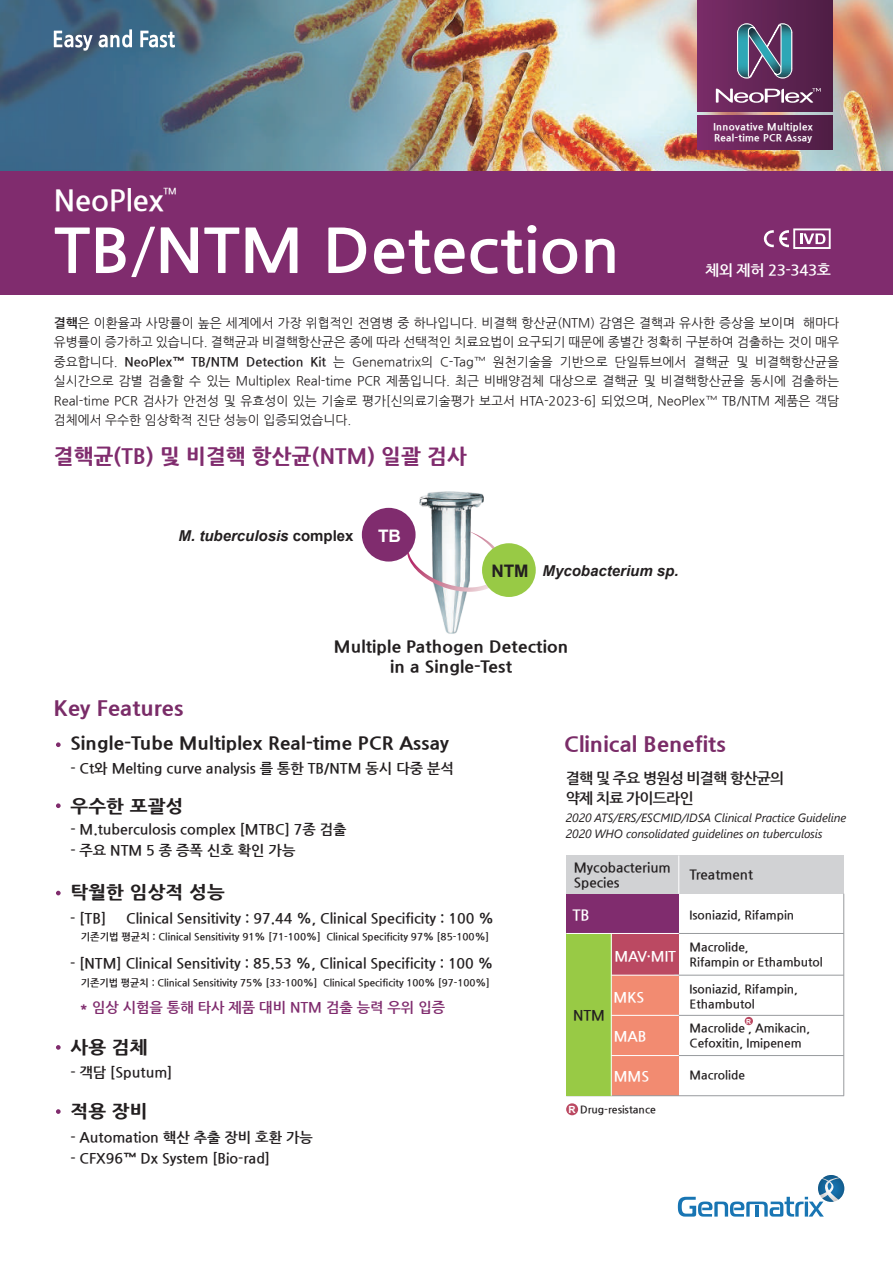
<style>
.page{position:relative;width:893px;height:1263px;background:#fff}
.page>*{position:absolute;margin:0;border:0;box-sizing:border-box;transform-origin:0 0}
.t1{font:700 60.3px "Nanum Gothic";color:#fff;scale:1.1 1}
.t2{font:700 29.25px "Nanum Gothic";color:#fff}
.t3{font:800 21px "Nanum Gothic";letter-spacing:.005em;color:#7a2c68;scale:1.05 1}
.t4{font:800 21px "Nanum Gothic";letter-spacing:.01em;color:#802c6e}
.t5{font:800 18px "Nanum Gothic";letter-spacing:.01em;color:#231f20;scale:1.05 1}
.t6{font:700 17.25px "Arial";color:#231f20}
.t7{font:700 17.25px "Arial";color:#fff}
.t8{font:800 16.5px/20px "Nanum Gothic";letter-spacing:.01em;color:#231f20;text-align:center;scale:1.05 1}
.t9{font:italic 700 15px "Arial";color:#231f20}
.t10{font:700 15px/19.5px "Nanum Gothic";letter-spacing:-.05em;color:#231f20}
.t11{font:700 15px "Nanum Gothic";letter-spacing:-.025em;color:#fff}
.t12{font:700 14.25px "Nanum Gothic";color:#231f20}
.t13{font:700 14.25px "Nanum Gothic";color:#802c6e}
.t14{font:700 14.25px "Nanum Gothic";color:#fff}
.t15{font:700 13.5px/15px "Nanum Gothic";color:#231f20}
.t16{font:12.75px/19.5px "Nanum Gothic";color:#231f20;text-align:justify}
.t17{font:700 12px/15px "Nanum Gothic";color:#231f20}
.t18{font:italic 12px/16.5px "Segoe UI";letter-spacing:-.01em;color:#231f20}
.t19{font:700 10.5px "Nanum Gothic";color:#231f20}
.t20{font:700 10.05px "Nanum Gothic";color:#231f20}
.t21{font:700 9.9px "Nanum Gothic";color:#231f20}
.t22{font:800 9.9px/10.5px "Nanum Gothic";letter-spacing:.04em;color:#fff}
.t23{font:700 8.85px "Nanum Gothic";color:#fff}
.t24{font:700 6.9px "Arial";color:#fff}
.s1{font-weight:400}
.s2{font-weight:700}
.s3{font-style:normal}
.s4{font-family:"Arial";font-size:9.9px;color:#fff}
</style>
<div class="page">
<img style="left:0;top:0;width:893px;height:171px">
<div style="left:697px;top:115px;width:135px;height:34px;background:linear-gradient(to right,#7e2d6c,#4d1d43)"></div>
<div style="left:697px;top:0;width:135px;height:111px;background:linear-gradient(to right,#792d68,#4e1e45)"></div>
<svg style="left:737px;top:24px;width:55px;height:54px"></svg>
<svg style="left:716px;top:88px;width:105px;height:15px"></svg>
<svg style="left:54px;top:31px;width:39px;height:20px"></svg>
<svg style="left:99px;top:29px;width:33px;height:18px"></svg>
<svg style="left:140px;top:31px;width:35px;height:17px"></svg>
<div style="left:0;top:171px;width:893px;height:124px;background:#802c6e"></div>
<svg style="left:678px;top:1175px;width:166px;height:41px"></svg>
<svg style="left:764px;top:228px;width:67px;height:21px"></svg>
<img style="left:419px;top:492px;width:65px;height:142px">
<svg style="left:407px;top:531px;width:97px;height:61px"></svg>
<div style="left:482px;top:543px;width:54px;height:54px;background:#98ca45;border-radius:50%"></div>
<div style="left:362px;top:508px;width:54px;height:53px;background:#802c6e;border-radius:50%"></div>
<svg style="left:56px;top:742px;width:5px;height:5px"></svg>
<svg style="left:56px;top:803px;width:5px;height:5px"></svg>
<svg style="left:56px;top:891px;width:5px;height:4px"></svg>
<svg style="left:56px;top:1045px;width:5px;height:5px"></svg>
<svg style="left:56px;top:1109px;width:5px;height:5px"></svg>
<div style="left:601px;top:925px;width:78px;height:58px;background:#bb4962"></div>
<div style="left:566px;top:892px;width:113px;height:41px;background:#802c6e"></div>
<div style="left:601px;top:975px;width:78px;height:121px;background:#f28b71"></div>
<div style="left:566px;top:855px;width:278px;height:39px;background:#d1d2d4"></div>
<div style="left:745px;top:1017px;width:8px;height:8px;background:#bb4962;border-radius:50%"></div>
<hr style="left:674px;top:933px;width:170px;height:1px;background:#989b9e">
<hr style="left:674px;top:975px;width:170px;height:1px;background:#989b9e">
<hr style="left:674px;top:1015px;width:170px;height:1px;background:#989b9e">
<hr style="left:674px;top:1055px;width:170px;height:1px;background:#989b9e">
<hr style="left:566px;top:1095px;width:278px;height:1px;background:#989b9e">
<hr style="left:843px;top:894px;width:1px;height:202px;background:#989b9e">
<hr style="left:678px;top:855px;width:1px;height:39px;background:#fff">
<div style="left:566px;top:1103px;width:12px;height:12px;background:#bb4962;border-radius:50%"></div>
<div style="left:566px;top:933px;width:45px;height:163px;background:#98ca45"></div>
<hr style="left:611px;top:933px;width:1px;height:163px;background:#fff">
<hr style="left:611px;top:975px;width:68px;height:1px;background:#fff">
<hr style="left:611px;top:1015px;width:68px;height:1px;background:#fff">
<hr style="left:611px;top:1055px;width:68px;height:1px;background:#fff">
<hr style="left:566px;top:933px;width:113px;height:1px;background:#fff">
<h2 class="t2" style="left:54px;top:186px;width:112px">NeoPlex</h2>
<p class="t23" style="left:163px;top:187px;width:15px">TM</p>
<h1 class="t1" style="left:54px;top:221px;width:516px">TB<span class="s1">/</span>NTM Detection</h1>
<p class="t22" style="left:713px;top:122px;width:101px">Innovative Multiplex<br>Real-time PCR Assay</p>
<p class="t11" style="left:705px;top:263px;width:127px">체외 제허 23-343호</p>
<p class="t16" style="left:54px;top:313px;width:787px"><span class="s2">결핵</span>은 이환율과 사망률이 높은 세계에서 가장 위협적인 전염병 중 하나입니다. 비결핵 항산균(NTM) 감염은 결핵과 유사한 증상을 보이며 해마다 유병률이 증가하고 있습니다. 결핵균과 비결핵항산균은 종에 따라 선택적인 치료요법이 요구되기 때문에 종별간 정확히 구분하여 검출하는 것이 매우 중요합니다. <span class="s2">NeoPlex™ TB/NTM Detection Kit</span> 는 Genematrix의 C-Tag™ 원천기술을 기반으로 단일튜브에서 결핵균 및 비결핵항산균을 실시간으로 감별 검출할 수 있는 Multiplex Real-time PCR 제품입니다. 최근 비배양검체 대상으로 결핵균 및 비결핵항산균을 동시에 검출하는 Real-time PCR 검사가 안전성 및 유효성이 있는 기술로 평가[신의료기술평가 보고서 HTA-2023-6] 되었으며, NeoPlex™ TB/NTM 제품은 객담 검체에서 우수한 임상학적 진단 성능이 입증되었습니다.</p>
<h3 class="t4" style="left:54px;top:445px;width:415px">결핵균(TB) 및 비결핵 항산균(NTM) 일괄 검사</h3>
<p class="t9" style="left:178px;top:525px;width:177px">M. tuberculosis <span class="s3">complex</span></p>
<h3 class="t7" style="left:378px;top:524px;width:24px">TB</h3>
<h3 class="t6" style="left:492px;top:559px;width:39px">NTM</h3>
<p class="t9" style="left:543px;top:561px;width:137px">Mycobacterium sp.</p>
<h3 class="t3" style="left:54px;top:697px;width:125px">Key Features</h3>
<p class="t8" style="left:334px;top:637px;width:225px">Multiple Pathogen Detection in a Single-Test</p>
<h3 class="t5" style="left:70px;top:734px;width:362px">Single-Tube Multiplex Real-time PCR Assay</h3>
<p class="t12" style="left:70px;top:761px;width:385px">- Ct와 Melting curve analysis 를 통한 TB/NTM 동시 다중 분석</p>
<h3 class="t5" style="left:70px;top:796px;width:109px">우수한 포괄성</h3>
<p class="t12" style="left:70px;top:822px;width:278px">- M.tuberculosis complex [MTBC] 7종 검출</p>
<p class="t12" style="left:70px;top:843px;width:227px">- 주요 NTM 5 종 증폭 신호 확인 가능</p>
<h3 class="t5" style="left:70px;top:882px;width:149px">탁월한 임상적 성능</h3>
<p class="t12" style="left:70px;top:911px;width:37px">- [TB]</p>
<p class="t12" style="left:126px;top:911px;width:369px">Clinical Sensitivity : 97.44 %, Clinical Specificity : 100 %</p>
<p class="t12" style="left:70px;top:956px;width:425px">- [NTM] Clinical Sensitivity : 85.53 %, Clinical Specificity : 100 %</p>
<p class="t20" style="left:81px;top:932px;width:410px">기존기법 평균치 : Clinical Sensitivity 91% [71-100%] Clinical Specificity 97% [85-100%]</p>
<p class="t21" style="left:81px;top:978px;width:410px">기존기법 평균치 : Clinical Sensitivity 75% [33-100%] Clinical Specificity 100% [97-100%]</p>
<p class="t13" style="left:79px;top:1000px;width:367px">* 임상 시험을 통해 타사 제품 대비 NTM 검출 능력 우위 입증</p>
<h3 class="t5" style="left:70px;top:1037px;width:75px">사용 검체</h3>
<p class="t12" style="left:70px;top:1065px;width:104px">- 객담 [Sputum]</p>
<h3 class="t5" style="left:70px;top:1102px;width:75px">적용 장비</h3>
<p class="t12" style="left:70px;top:1130px;width:244px">- Automation 핵산 추출 장비 호환 가능</p>
<p class="t12" style="left:70px;top:1151px;width:201px">- CFX96™ Dx System [Bio-rad]</p>
<h3 class="t3" style="left:564px;top:733px;width:155px">Clinical Benefits</h3>
<p class="t10" style="left:566px;top:769px;width:220px">결핵 및 주요 병원성 비결핵 항산균의 약제 치료 가이드라인</p>
<p class="t18" style="left:566px;top:807px;width:282px">2020 ATS/ERS/ESCMID/IDSA Clinical Practice Guideline<br>2020 WHO consolidated guidelines on tuberculosis</p>
<p class="t15" style="left:574px;top:860px;width:98px">Mycobacterium<br>Species</p>
<p class="t15" style="left:690px;top:867px;width:65px">Treatment</p>
<p class="t11" style="left:572px;top:908px;width:19px">TB</p>
<p class="t14" style="left:614px;top:949px;width:63px">MAV·MIT</p>
<p class="t12" style="left:573px;top:1008px;width:33px">NTM</p>
<p class="t14" style="left:614px;top:990px;width:32px">MKS</p>
<p class="t14" style="left:614px;top:1029px;width:34px">MAB</p>
<p class="t14" style="left:614px;top:1069px;width:37px">MMS</p>
<p class="t19" style="left:568px;top:1104px;width:89px"><span class="s4">R</span> Drug-resistance</p>
<p class="t17" style="left:690px;top:907px;width:106px">Isoniazid, Rifampin</p>
<p class="t17" style="left:690px;top:940px;width:135px">Macrolide,<br>Rifampin or Ethambutol</p>
<p class="t17" style="left:690px;top:981px;width:110px">Isoniazid, Rifampin,<br>Ethambutol</p>
<p class="t24" style="left:746px;top:1016px;width:6px">R</p>
<p class="t17" style="left:690px;top:1020px;width:122px">Macrolide , Amikacin,<br>Cefoxitin, Imipenem</p>
<p class="t17" style="left:690px;top:1068px;width:57px">Macrolide</p>
</div>
